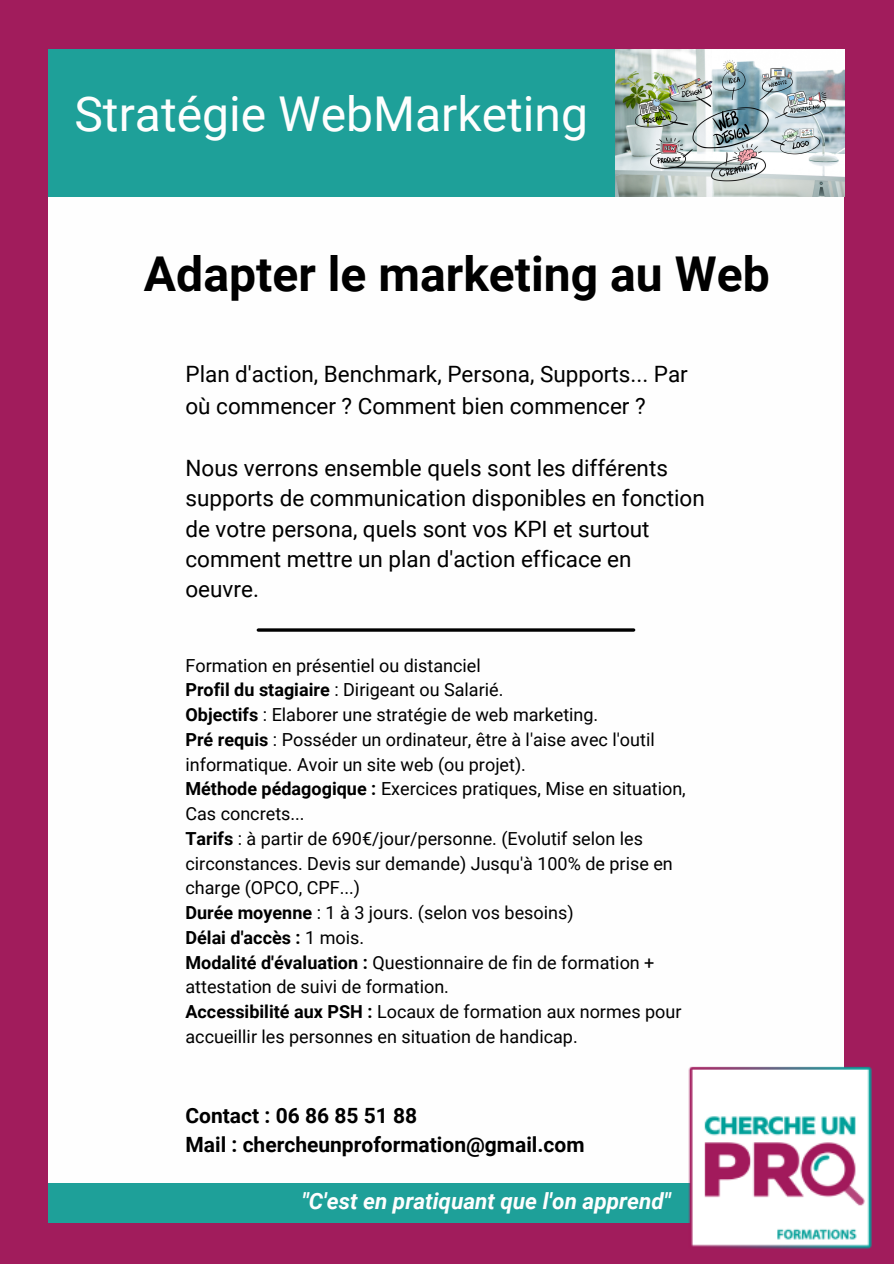
<style>
.page{position:relative;width:894px;height:1264px;background:#fff}
.page>*{position:absolute;margin:0;border:0;box-sizing:border-box;transform-origin:0 0}
.t1{font:700 48px "Roboto";color:#000}
.t2{font:48px "Roboto";color:#fefefe}
.t3{font:22.5px/30.3px "Roboto";color:#000}
.t4{font:italic 700 22.5px "Roboto";color:#fefefe}
.t5{font:700 21px/29.2px "Roboto";color:#000}
.t6{font:18px/24.8px "Roboto";color:#000}
.t7{font:700 18px "Roboto";color:#000}
.s1{font-weight:700}
.s2{font-weight:400}
</style>
<div class="page">
<div style="left:0;top:0;width:893px;height:1263px;background:#a11c5c"></div>
<div style="left:48px;top:49px;width:795px;height:1164px;background:#fefefe"></div>
<div style="left:48px;top:49px;width:566px;height:147px;background:#1ea099"></div>
<div style="left:48px;top:1182px;width:795px;height:40px;background:#1ea099"></div>
<img style="left:679px;top:1052px;width:193px;height:197px">
<hr style="left:258px;top:628px;width:375px;height:3px;background:#000">
<img style="left:615px;top:49px;width:228px;height:148px">
<p class="t2" style="left:74px;top:86px;width:515px">Stratégie WebMarketing</p>
<h3 class="t1" style="left:144px;top:246px;width:627px">Adapter le marketing au Web</h3>
<h1 class="t3" style="left:185px;top:359px;width:503px;line-height:31.5px">Plan d'action, Benchmark, Persona, Supports... Par où commencer ? Comment bien commencer ?</h1>
<h4 class="t3" style="left:185px;top:453px;width:520px">Nous verrons ensemble quels sont les différents supports de communication disponibles en fonction de votre persona, quels sont vos KPI et surtout comment mettre un plan d'action efficace en oeuvre.</h4>
<h4 class="t6" style="left:185px;top:653px;width:297px">Formation en présentiel ou distanciel</h4>
<p class="t6" style="left:185px;top:677px;width:319px"><span class="s1">Profil du stagiaire</span> : Dirigeant ou Salarié.</p>
<p class="t6" style="left:185px;top:702px;width:414px"><span class="s1">Objectifs</span> : Elaborer une stratégie de web marketing.</p>
<p class="t6" style="left:185px;top:727px;width:470px"><span class="s1">Pré requis</span> : Posséder un ordinateur, être à l'aise avec l'outil informatique. Avoir un site web (ou projet).</p>
<p class="t6" style="left:185px;top:776px;width:501px"><span class="s1">Méthode pédagogique :</span> Exercices pratiques, Mise en situation,<br>Cas concrets...</p>
<p class="t6" style="left:185px;top:826px;width:488px"><span class="s1">Tarifs</span> : à partir de 690€/jour/personne. (Evolutif selon les circonstances. Devis sur demande) Jusqu'à 100% de prise en charge (OPCO, CPF...)</p>
<p class="t6" style="left:185px;top:900px;width:389px"><span class="s1">Durée moyenne</span> : 1 à 3 jours. (selon vos besoins)</p>
<p class="t7" style="left:185px;top:927px;width:180px">Délai d'accès : <span class="s2">1 mois.</span></p>
<p class="t6" style="left:185px;top:950px;width:470px"><span class="s1">Modalité d'évaluation :</span> Questionnaire de fin de formation + attestation de suivi de formation.</p>
<p class="t6" style="left:185px;top:999px;width:497px"><span class="s1">Accessibilité aux PSH :</span> Locaux de formation aux normes pour accueillir les personnes en situation de handicap.</p>
<h3 class="t5" style="left:185px;top:1101px;width:400px">Contact : 06 86 85 51 88<br>Mail : chercheunproformation@gmail.com</h3>
<p class="t4" style="left:302px;top:1188px;width:370px">"C'est en pratiquant que l'on apprend"</p>
</div>
